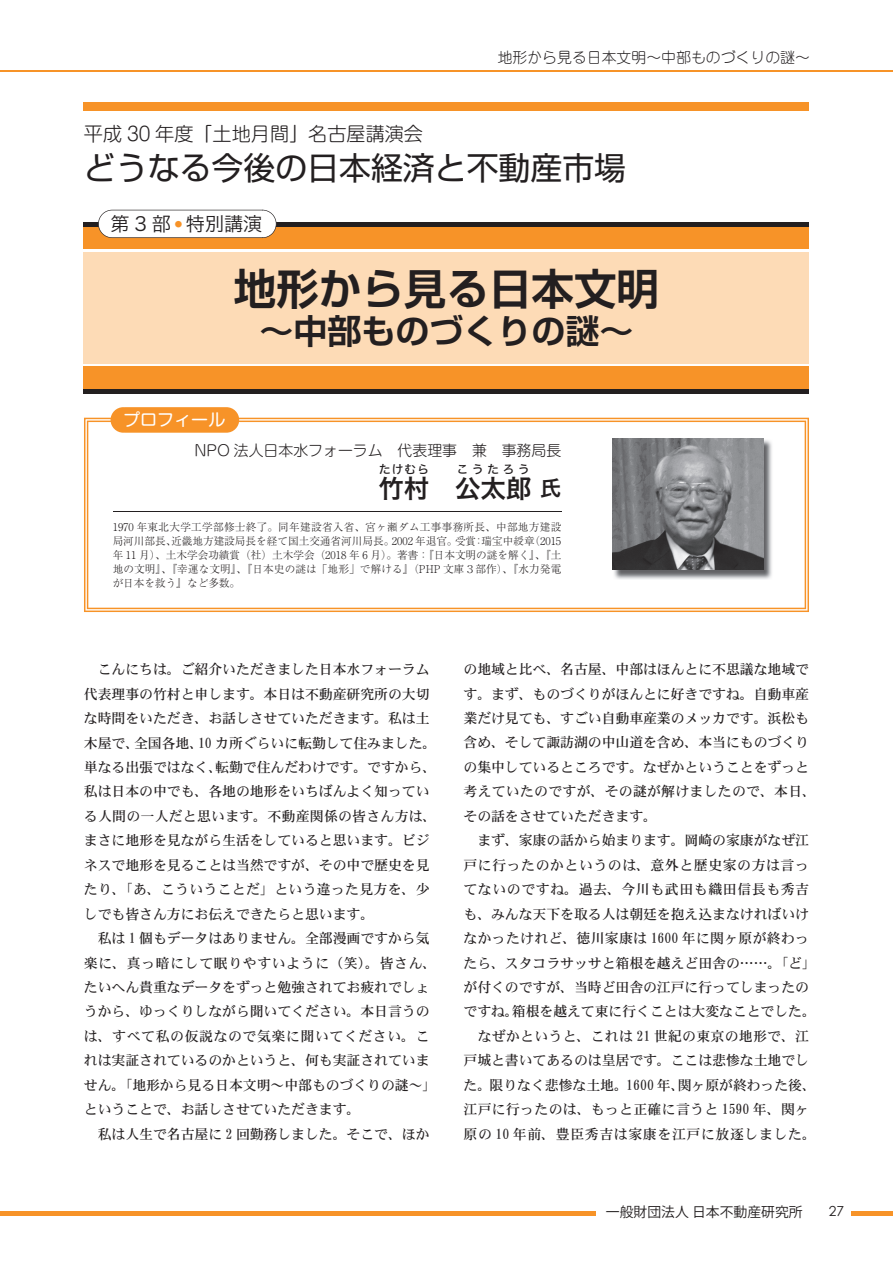
<style>
.page{position:relative;width:893px;height:1263px;background:#fff}
.page>*{position:absolute;margin:0;border:0;box-sizing:border-box;transform-origin:0 0}
.t1{font:700 42.45px "Shin Go Pro De";color:#231f20}
.t2{font:700 34.05px "Shin Go Pro De";color:#231f20}
.t3{font:31.95px "Shin Go Pro";color:#231f20}
.t4{font:25.5px "Hira Kaku Pro W6";color:#231f20}
.t5{font:300 19.2px "Shin M Go Pro";color:#231f20}
.t6{font:19.2px "Hira Kaku Pro W3";color:#231f20}
.t7{font:16.95px "Shin M Go Pro";color:#fff}
.t8{font:300 14.85px "Shin M Go Pro";color:#231f20}
.t9{font:300 14.85px "Jun 101 Pro";color:#231f20}
.t10{font:13.8px/24.5px "DFHS Mincho W5 WIN RKSJ H";color:#231f20}
.t11{font:13.8px "Koz Go Pro";color:#231f20}
.t12{font:13.8px "Century Gothic";color:#231f20}
.t13{font:12.75px "Hira Kaku Pro W6";letter-spacing:.2em;color:#231f20}
.t14{font:300 10.65px/13.8px "Ryumin Pro";letter-spacing:.015em;color:#231f20;text-align:justify}
.s1{font-size:21.3px}
</style>
<div class="page">
<hr style="left:0;top:70px;width:893px;height:1px;background:#f79328">
<hr style="left:0;top:1211px;width:893px;height:4px;background:#f79328">
<div style="left:84px;top:102px;width:725px;height:9px;background:#f79328"></div>
<div style="left:84px;top:222px;width:725px;height:171px;background:#f79328"></div>
<hr style="left:84px;top:222px;width:725px;height:4px;background:#231f20">
<hr style="left:84px;top:389px;width:725px;height:4px;background:#231f20">
<hr style="left:84px;top:364px;width:725px;height:2px;background:#fff">
<hr style="left:84px;top:250px;width:725px;height:2px;background:#fff">
<div style="left:84px;top:252px;width:725px;height:112px;background:#fddbb6"></div>
<svg style="left:98px;top:210px;width:178px;height:28px"></svg>
<svg style="left:84px;top:418px;width:725px;height:194px;background:#fac48a"></svg>
<svg style="left:87px;top:421px;width:719px;height:188px"></svg>
<svg style="left:111px;top:407px;width:128px;height:26px;background:#f79934"></svg>
<img style="left:613px;top:439px;width:160px;height:141px">
<img style="left:612px;top:438px;width:151px;height:132px">
<hr style="left:113px;top:511px;width:448px;height:1px;background:#231f20">
<div style="left:596px;top:1204px;width:209px;height:17px;background:#fff"></div>
<div style="left:805px;top:1204px;width:45px;height:17px;background:#fff"></div>
<p class="t9" style="left:497px;top:46px;width:314px">地形から見る日本文明～中部ものづくりの謎～</p>
<h3 class="t5" style="left:84px;top:119px;width:341px">平成 30 年度「土地月間」名古屋講演会</h3>
<h3 class="t3" style="left:84px;top:142px;width:544px">どうなる今後の日本経済と不動産市場</h3>
<h3 class="t6" style="left:111px;top:207px;width:153px">第3部 <sup>●</sup> 特別講演</h3>
<h1 class="t1" style="left:234px;top:254px;width:427px">地形から見る日本文明</h1>
<h2 class="t2" style="left:259px;top:303px;width:376px">～中部ものづくりの謎～</h2>
<p class="t7" style="left:123px;top:406px;width:104px">プロフィール</p>
<p class="t8" style="left:194px;top:439px;width:368px">NPO 法人日本水フォーラム　代表理事　兼　事務局長</p>
<h3 class="t4" style="left:378px;top:465px;width:184px">竹村　公太郎 <span class="s1">氏</span></h3>
<p class="t13" style="left:378px;top:457px;width:53px">たけむら</p>
<p class="t13" style="left:456px;top:457px;width:75px">こうたろう</p>
<p class="t14" style="left:113px;top:520px;width:450px">1970 年東北大学工学部修士終了。同年建設省入省、宮ヶ瀬ダム工事事務所長、中部地方建設局河川部長、近畿地方建設局長を経て国土交通省河川局長。2002 年退官。受賞：瑞宝中綬章（2015年 11 月）、土木学会功績賞（社）土木学会（2018 年 6 月）。著書：『日本文明の謎を解く』、『土地の文明』、『幸運な文明』、『日本史の謎は「地形」で解ける』（PHP 文庫３部作）、『水力発電が日本を救う』など多数。</p>
<p class="t10" style="left:84px;top:657px;width:354px">　こんにちは。ご紹介いただきました日本水フォーラム代表理事の竹村と申します。本日は不動産研究所の大切な時間をいただき、お話しさせていただきます。私は土木屋で、全国各地、10 カ所ぐらいに転勤して住みました。単なる出張ではなく、転勤で住んだわけです。ですから、私は日本の中でも、各地の地形をいちばんよく知っている人間の一人だと思います。不動産関係の皆さん方は、まさに地形を見ながら生活をしていると思います。ビジネスで地形を見ることは当然ですが、その中で歴史を見たり、「あ、こういうことだ」という違った見方を、少しでも皆さん方にお伝えできたらと思います。<br>　私は 1 個もデータはありません。全部漫画ですから気楽に、真っ暗にして眠りやすいように（笑）。皆さん、たいへん貴重なデータをずっと勉強されてお疲れでしょうから、ゆっくりしながら聞いてください。本日言うのは、すべて私の仮説なので気楽に聞いてください。これは実証されているのかというと、何も実証されていません。「地形から見る日本文明～中部ものづくりの謎～」ということで、お話しさせていただきます。<br>　私は人生で名古屋に 2 回勤務しました。そこで、ほか</p>
<p class="t10" style="left:463px;top:657px;width:354px">の地域と比べ、名古屋、中部はほんとに不思議な地域です。まず、ものづくりがほんとに好きですね。自動車産業だけ見ても、すごい自動車産業のメッカです。浜松も含め、そして諏訪湖の中山道を含め、本当にものづくりの集中しているところです。なぜかということをずっと考えていたのですが、その謎が解けましたので、本日、その話をさせていただきます。<br>　まず、家康の話から始まります。岡崎の家康がなぜ江戸に行ったのかというのは、意外と歴史家の方は言ってないのですね。過去、今川も武田も織田信長も秀吉も、みんな天下を取る人は朝廷を抱え込まなければいけなかったけれど、徳川家康は 1600 年に関ヶ原が終わったら、スタコラサッサと箱根を越えど田舎の……。「ど」が付くのですが、当時ど田舎の江戸に行ってしまったのですね。箱根を越えて東に行くことは大変なことでした。　なぜかというと、これは 21 世紀の東京の地形で、江戸城と書いてあるのは皇居です。ここは悲惨な土地でした。限りなく悲惨な土地。1600 年、関ヶ原が終わった後、江戸に行ったのは、もっと正確に言うと 1590 年、関ヶ原の 10 年前、豊臣秀吉は家康を江戸に放逐しました。</p>
<p class="t11" style="left:606px;top:1203px;width:198px">一般財団法人…日本不動産研究所</p>
<p class="t12" style="left:829px;top:1202px;width:17px">27</p>
</div>
